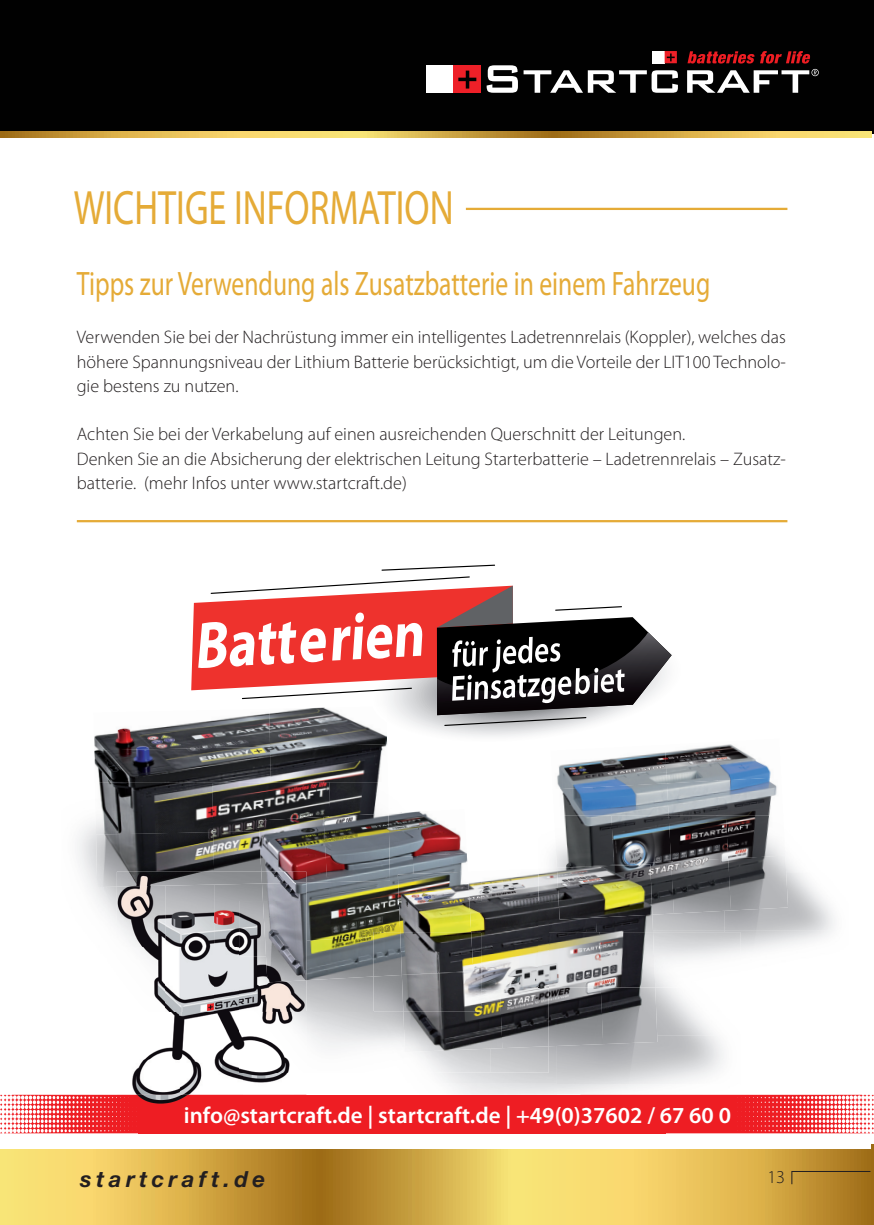
<style>
.page{position:relative;width:874px;height:1225px;background:#fff}
.page>*{position:absolute;margin:0;border:0;box-sizing:border-box;transform-origin:0 0}
.t1{font:48.4px "Myriad Pro";color:#e5ab37;scale:.75 1}
.t2{font:34px "Myriad Pro";color:#e5ab37;scale:.75 1}
.t3{font:600 23px "Myriad Pro";color:#fff}
.t4{font:italic 700 22.2px "Helvetica Neue";letter-spacing:.2em;color:#231f20}
.t5{font:300 18.2px/24.2px "Myriad Pro";color:#231f20;text-align:justify}
</style>
<div class="page">
<svg style="left:0;top:1144px;width:873px;height:81px"></svg>
<div style="left:0;top:0;width:873px;height:133px;background:#010101"></div>
<svg style="left:1px;top:132px;width:870px;height:6px"></svg>
<div style="left:0;top:1142px;width:870px;height:6px;background:#fff"></div>
<svg style="left:790px;top:1170px;width:81px;height:15px"></svg>
<hr style="left:465px;top:208px;width:322px;height:2px;background:#e5ab37">
<svg style="left:486px;top:51px;width:332px;height:42px"></svg>
<div style="left:425px;top:65px;width:28px;height:28px;background:#fff"></div>
<div style="left:453px;top:65px;width:28px;height:28px;background:#ee2028"></div>
<svg style="left:458px;top:71px;width:18px;height:18px"></svg>
<hr style="left:77px;top:520px;width:710px;height:2px;background:#e5ab37">
<img style="left:306px;top:980px;width:67px;height:68px">
<img style="left:652px;top:913px;width:71px;height:19px">
<img style="left:723px;top:873px;width:112px;height:80px">
<img style="left:437px;top:1046px;width:119px;height:48px">
<img style="left:373px;top:1011px;width:117px;height:61px">
<img style="left:490px;top:1048px;width:58px;height:24px">
<img style="left:373px;top:976px;width:28px;height:35px">
<img style="left:655px;top:932px;width:84px;height:55px">
<img style="left:94px;top:723px;width:175px;height:23px">
<img style="left:269px;top:742px;width:118px;height:4px">
<img style="left:94px;top:746px;width:176px;height:36px">
<img style="left:270px;top:744px;width:117px;height:38px">
<img style="left:95px;top:782px;width:117px;height:52px">
<img style="left:212px;top:782px;width:117px;height:50px">
<img style="left:329px;top:782px;width:50px;height:31px">
<img style="left:96px;top:832px;width:117px;height:55px">
<img style="left:213px;top:831px;width:45px;height:40px">
<img style="left:557px;top:752px;width:107px;height:31px">
<img style="left:664px;top:744px;width:107px;height:39px">
<img style="left:557px;top:783px;width:109px;height:33px">
<img style="left:666px;top:777px;width:111px;height:39px">
<img style="left:554px;top:816px;width:57px;height:52px">
<img style="left:611px;top:816px;width:57px;height:48px">
<img style="left:668px;top:816px;width:57px;height:45px">
<img style="left:725px;top:816px;width:59px;height:42px">
<img style="left:613px;top:861px;width:60px;height:53px">
<img style="left:670px;top:858px;width:60px;height:55px">
<img style="left:727px;top:855px;width:60px;height:55px">
<img style="left:390px;top:811px;width:76px;height:45px">
<img style="left:306px;top:856px;width:106px;height:45px">
<img style="left:412px;top:853px;width:55px;height:18px">
<img style="left:306px;top:901px;width:92px;height:36px">
<img style="left:306px;top:937px;width:67px;height:43px">
<img style="left:373px;top:932px;width:108px;height:44px">
<img style="left:258px;top:817px;width:65px;height:65px">
<img style="left:323px;top:813px;width:67px;height:69px">
<img style="left:481px;top:868px;width:114px;height:64px">
<img style="left:469px;top:881px;width:12px;height:20px">
<img style="left:471px;top:901px;width:10px;height:31px">
<img style="left:595px;top:919px;width:57px;height:13px">
<img style="left:538px;top:901px;width:10px;height:31px">
<img style="left:548px;top:987px;width:55px;height:59px">
<img style="left:600px;top:987px;width:57px;height:57px">
<img style="left:481px;top:932px;width:57px;height:57px">
<img style="left:403px;top:989px;width:99px;height:63px">
<img style="left:499px;top:987px;width:49px;height:61px">
<img style="left:401px;top:971px;width:80px;height:40px">
<img style="left:538px;top:932px;width:61px;height:55px">
<img style="left:599px;top:932px;width:56px;height:55px">
<img style="left:556px;top:864px;width:96px;height:55px">
<img style="left:397px;top:871px;width:72px;height:30px">
<img style="left:398px;top:901px;width:73px;height:31px">
<img style="left:400px;top:932px;width:73px;height:43px">
<svg style="left:210px;top:576px;width:259px;height:18px"></svg>
<svg style="left:381px;top:564px;width:114px;height:7px"></svg>
<svg style="left:191px;top:585px;width:481px;height:157px"></svg>
<div style="left:138px;top:1094px;width:527px;height:39px;background:#ee1d23"></div>
<svg style="left:0;top:1094px;width:138px;height:39px"></svg>
<svg style="left:580px;top:1094px;width:293px;height:39px"></svg>
<img style="left:140px;top:947px;width:99px;height:112px">
<img style="left:132px;top:1059px;width:48px;height:35px">
<img style="left:180px;top:1059px;width:63px;height:35px">
<img style="left:243px;top:1072px;width:46px;height:11px">
<img style="left:239px;top:956px;width:67px;height:116px">
<img style="left:117px;top:886px;width:144px;height:61px">
<img style="left:239px;top:901px;width:22px;height:55px">
<img style="left:117px;top:871px;width:144px;height:15px">
<img style="left:261px;top:871px;width:45px;height:111px">
<img style="left:293px;top:1094px;width:13px;height:1px">
<img style="left:117px;top:1094px;width:176px;height:13px">
<h1 class="t1" style="left:74px;top:178px;width:507px">WICHTIGE INFORMATION</h1>
<h2 class="t2" style="left:77px;top:263px;width:845px">Tipps zur Verwendung als Zusatzbatterie in einem Fahrzeug</h2>
<p class="t5" style="left:77px;top:325px;width:710px">Verwenden Sie bei der Nachrüstung immer ein intelligentes Ladetrennrelais (Koppler), welches das höhere Spannungsniveau der Lithium Batterie berücksichtigt, um die Vorteile der LIT100 Technolo&shy;gie bestens zu nutzen.</p>
<p class="t5" style="left:77px;top:422px;width:710px;text-align:left">Achten Sie bei der Verkabelung auf einen ausreichenden Querschnitt der Leitungen.<br>Denken Sie an die Absicherung der elektrischen Leitung Starterbatterie – Ladetrennrelais – Zusatz&shy;batterie. (mehr Infos unter www.startcraft.de)</p>
<p class="t3" style="left:184px;top:1100px;width:548px">info@startcraft.de | startcraft.de | +49(0)37602 / 67 60 0</p>
<p class="t4" style="left:80px;top:1165px;width:186px">startcraft.de</p>
<p class="t5" style="left:767px;top:1165px;width:19px">13</p>
</div>
